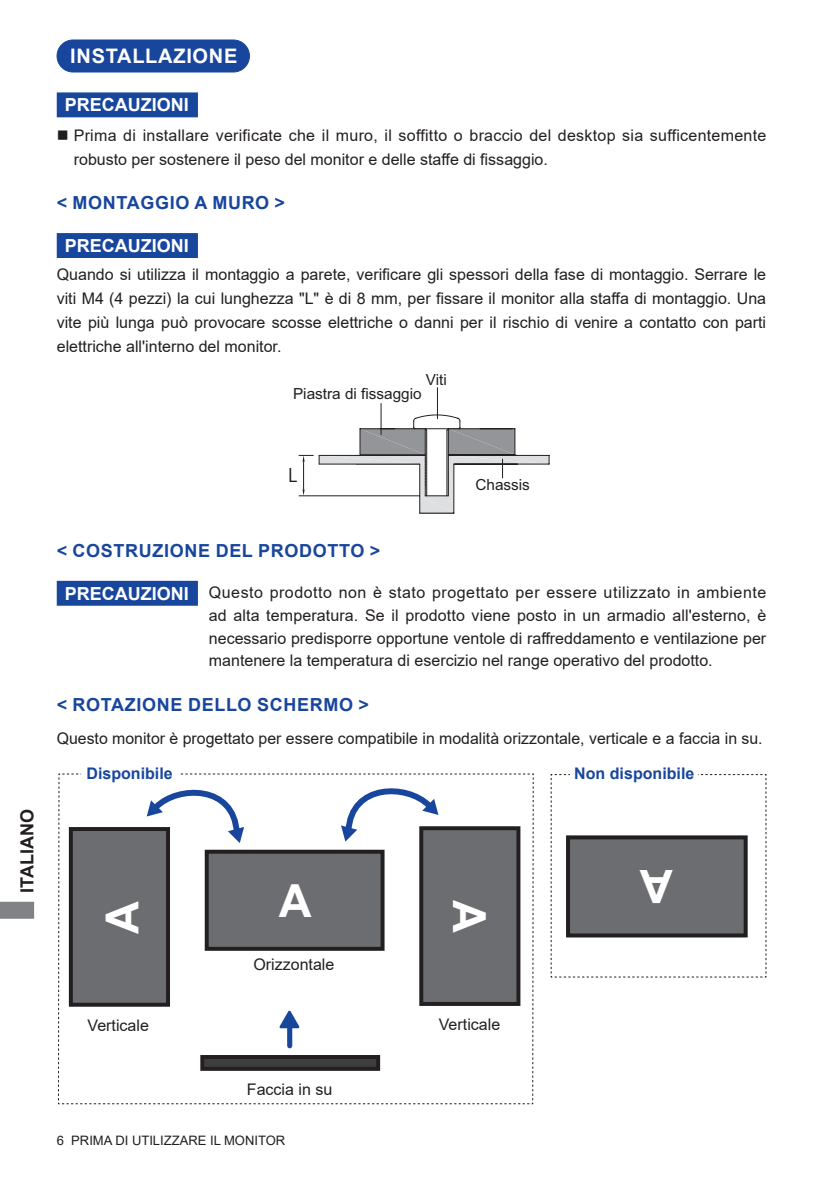
<style>
.page{position:relative;width:840px;height:1191px;background:#fff}
.page>*{position:absolute;margin:0;border:0;box-sizing:border-box;transform-origin:0 0}
.t1{font:700 46px "Arial";color:#fff}
.t2{font:700 45.6px "Arial";color:#fff}
.t3{font:700 20px "Arial";letter-spacing:.035em;color:#fff}
.t4{font:18.4px "Koz Go Pro Regular 90 msp RKSJ H";color:#231f20}
.t5{font:700 18px "Arial";letter-spacing:.035em;color:#18469d}
.t6{font:700 18px "Arial";color:#fff}
.t7{font:700 18px "Arial";color:#231f20}
.t8{font:16px/24px "Arial";color:#231f20;text-align:justify}
.t9{font:700 16px "Arial";color:#18469d}
.t10{font:15.4px "Arial";color:#231f20}
.t11{font:13px "Arial";color:#231f20}
</style>
<div class="page">
<svg style="left:0;top:901px;width:34px;height:17px"></svg>
<svg style="left:298px;top:387px;width:251px;height:127px"></svg>
<div style="left:57px;top:40px;width:192px;height:32px;background:#18469d;border-radius:16px"></div>
<div style="left:57px;top:40px;width:192px;height:32px;border:1px solid #18469d;border-radius:16px"></div>
<svg style="left:550px;top:774px;width:216px;height:203px"></svg>
<div style="left:570px;top:765px;width:127px;height:20px;background:#fff"></div>
<svg style="left:58px;top:773px;width:475px;height:331px"></svg>
<div style="left:81px;top:765px;width:97px;height:20px;background:#fff"></div>
<div style="left:57px;top:92px;width:141px;height:25px;background:#18469d;border:2px solid #18469d"></div>
<div style="left:57px;top:233px;width:141px;height:25px;background:#18469d;border:2px solid #18469d"></div>
<div style="left:57px;top:581px;width:141px;height:25px;background:#18469d;border:2px solid #18469d"></div>
<p class="t3" style="left:70px;top:42px;width:168px">INSTALLAZIONE</p>
<p class="t6" style="left:65px;top:92px;width:126px">PRECAUZIONI</p>
<p class="t8" style="left:74px;top:123px;width:693px;text-indent:-17px">■ Prima di installare verificate che il muro, il soffitto o braccio del desktop sia sufficentemente robusto per sostenere il peso del monitor e delle staffe di fissaggio.</p>
<p class="t5" style="left:57px;top:190px;width:230px">&lt; MONTAGGIO A MURO &gt;</p>
<p class="t6" style="left:65px;top:233px;width:126px">PRECAUZIONI</p>
<p class="t8" style="left:57px;top:262px;width:710px">Quando si utilizza il montaggio a parete, verificare gli spessori della fase di montaggio. Serrare le viti M4 (4 pezzi) la cui lunghezza "L" è di 8 mm, per fissare il monitor alla staffa di montaggio. Una vite più lunga può provocare scosse elettriche o danni per il rischio di venire a contatto con parti elettriche all'interno del monitor.</p>
<p class="t10" style="left:425px;top:369px;width:22px">Viti</p>
<p class="t10" style="left:293px;top:384px;width:130px">Piastra di fissaggio</p>
<p class="t7" style="left:14px;top:892px;width:85px;rotate:-90deg">ITALIANO</p>
<p class="t4" style="left:288px;top:463px;width:11px">L</p>
<p class="t5" style="left:57px;top:537px;width:325px">&lt; COSTRUZIONE DEL PRODOTTO &gt;</p>
<p class="t10" style="left:475px;top:475px;width:56px">Chassis</p>
<p class="t6" style="left:65px;top:580px;width:126px">PRECAUZIONI</p>
<p class="t8" style="left:209px;top:581px;width:558px;line-height:22.6px">Questo prodotto non è stato progettato per essere utilizzato in ambiente ad alta temperatura. Se il prodotto viene posto in un armadio all'esterno, è necessario predisporre opportune ventole di raffreddamento e ventilazione per mantenere la temperatura di esercizio nel range operativo del prodotto.</p>
<p class="t5" style="left:57px;top:691px;width:313px">&lt; ROTAZIONE DELLO SCHERMO &gt;</p>
<p class="t8" style="left:57px;top:726px;width:707px">Questo monitor è progettato per essere compatibile in modalità orizzontale, verticale e a faccia in su.</p>
<p class="t9" style="left:86px;top:762px;width:88px">Disponibile</p>
<h2 class="t2" style="left:90px;top:933px;width:34px;rotate:-90deg">A</h2>
<p class="t8" style="left:87px;top:1013px;width:63px">Verticale</p>
<h2 class="t2" style="left:279px;top:868px;width:34px">A</h2>
<p class="t8" style="left:253px;top:952px;width:82px">Orizzontale</p>
<p class="t8" style="left:247px;top:1077px;width:87px">Faccia in su</p>
<p class="t11" style="left:57px;top:1131px;width:230px">6 PRIMA DI UTILIZZARE IL MONITOR</p>
<h2 class="t2" style="left:501px;top:900px;width:34px;rotate:90deg">A</h2>
<p class="t8" style="left:438px;top:1012px;width:63px">Verticale</p>
<p class="t9" style="left:574px;top:762px;width:122px">Non disponibile</p>
<h1 class="t1" style="left:672px;top:918px;width:35px;rotate:-180deg">A</h1>
</div>
